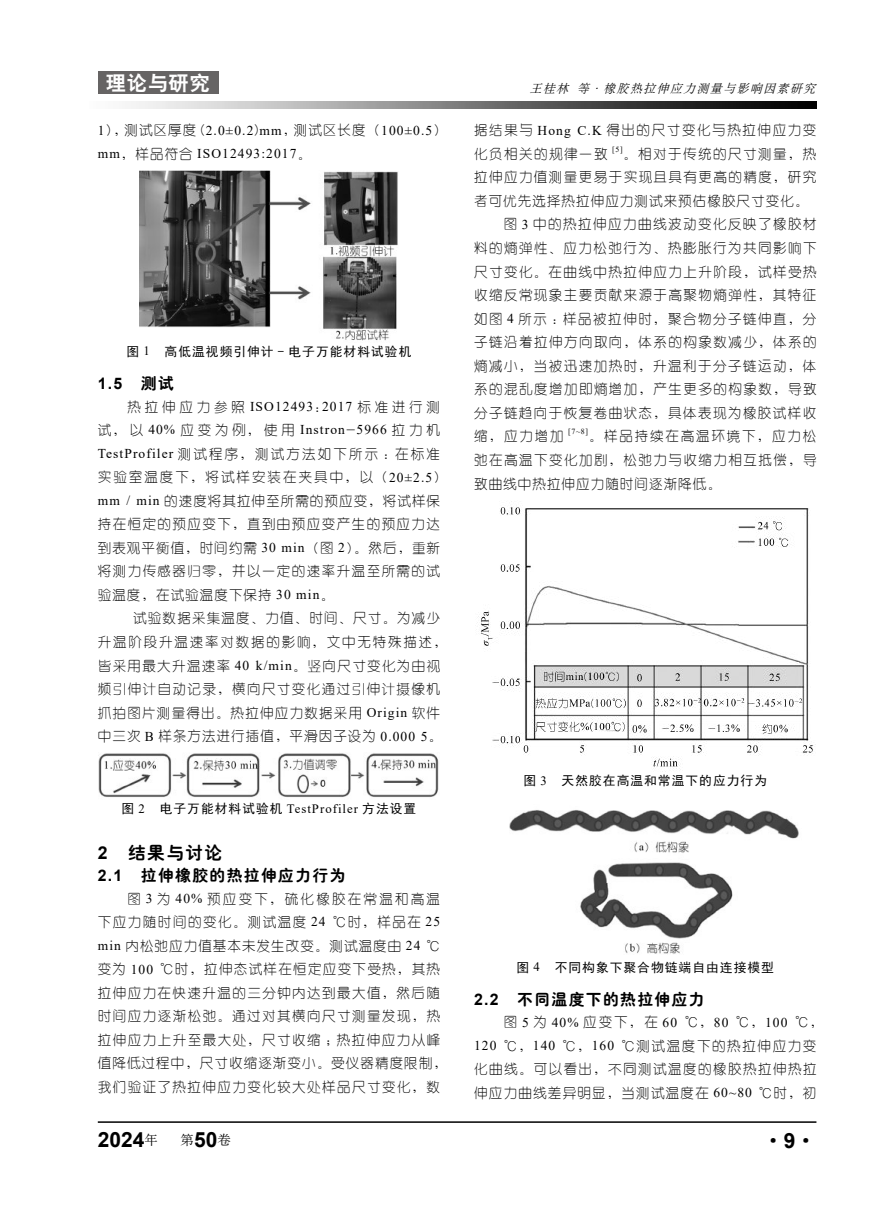
<style>
.page{position:relative;width:893px;height:1212px;background:#fff}
.page>*{position:absolute;margin:0;border:0;box-sizing:border-box;transform-origin:0 0}
.t1{font:700 21px "Arial";color:#000}
.t2{font:21px "Sim Sun";color:#000}
.t3{font:20.25px "H Yb 2 gj";letter-spacing:.03em;color:#fff}
.t4{font:17.7px "H Ye 4 gj";letter-spacing:.08em;color:#000}
.t5{font:15.9px "H Ye 4 gj";letter-spacing:.08em;color:#000}
.t6{font:700 15.9px "Arial";color:#000}
.t7{font:13.5px/23.5px "Hye 1 gj";letter-spacing:.11em;color:#000}
.t8{font:13.5px/23.5px "Times New Roman";letter-spacing:.08em;color:#000}
.t9{font:13.5px "Hye 1 gj";letter-spacing:.08em;color:#000}
.t10{font:13.5px "Hye 1 gj";letter-spacing:.135em;color:#000}
.t11{font:13.5px "H Ya 6 gj";color:#000}
.t12{font:12.75px "Sim Hei";letter-spacing:.08em;color:#000}
.t13{font:italic 12px "H Ya 6 gj";color:#000}
.s1{font-family:"Hye 1 gj"}
.s2{font-family:"Times New Roman"}
.s3{font-family:"H Ye 4 gj";font-weight:400}
.s4{font-family:"Arial";font-weight:700}
.s5{font-family:"Arial";font-weight:700;font-size:21px}
</style>
<div class="page">
<hr style="left:98px;top:1121px;width:718px;height:2px;background:#000">
<img style="left:131px;top:102px;width:685px;height:6px">
<div style="left:98px;top:72px;width:120px;height:22px;background:#666464"></div>
<img style="left:139px;top:170px;width:259px;height:171px">
<img style="left:99px;top:753px;width:340px;height:44px">
<img style="left:477px;top:501px;width:337px;height:269px">
<img style="left:509px;top:810px;width:290px;height:144px">
<h2 class="t3" style="left:106px;top:73px;width:105px">理论与研究</h2>
<p class="t8" style="left:98px;top:118px;width:351px">1<span class="s1">），测试区厚度 (</span>2.0±0.2<span class="s1">)</span>mm<span class="s1">，测试区长度（</span>100±0.5<span class="s1">）</span>mm<span class="s1">，样品符合</span> ISO12493:2017<span class="s1">。</span></p>
<p class="t12" style="left:126px;top:345px;width:286px">图 <span class="s2">1</span>　高低温视频引伸计 - 电子万能材料试验机</p>
<p class="t6" style="left:98px;top:372px;width:78px">1.5<span class="s3">　测试</span></p>
<p class="t7" style="left:98px;top:395px;width:351px;text-indent:30px">热拉伸应力参照 <span class="s2">ISO12493</span>:<span class="s2">2017</span> 标准进行测试，以 <span class="s2">40%</span> 应变为例，使用 <span class="s2">Instron</span>-<span class="s2">5966</span> 拉力机<br><span class="s2">TestProfiler</span> 测试程序，测试方法如下所示：在标准实验室温度下，将试样安装在夹具中，以（<span class="s2">20±2.5</span>）<span class="s2">mm / min</span> 的速度将其拉伸至所需的预应变，将试样保持在恒定的预应变下，直到由预应变产生的预应力达到表观平衡值，时间约需 <span class="s2">30 min</span>（图 <span class="s2">2</span>）。然后，重新将测力传感器归零，并以一定的速率升温至所需的试验温度，在试验温度下保持 <span class="s2">30 min</span>。</p>
<p class="t7" style="left:98px;top:607px;width:351px;text-indent:35px">试验数据采集温度、力值、时间、尺寸。为减少升温阶段升温速率对数据的影响，文中无特殊描述，皆采用最大升温速率 <span class="s2">40 k/min</span>。竖向尺寸变化为由视频引伸计自动记录，横向尺寸变化通过引伸计摄像机抓拍图片测量得出。热拉伸应力数据采用 <span class="s2">Origin</span> 软件中三次 <span class="s2">B</span> 样条方法进行插值，平滑因子设为 <span class="s2">0.000 5</span>。</p>
<p class="t12" style="left:122px;top:802px;width:296px">图 <span class="s2">2</span>　电子万能材料试验机 <span class="s2">TestProfiler</span> 方法设置</p>
<h3 class="t4" style="left:98px;top:843px;width:126px"><span class="s4">2</span>　结果与讨论</h3>
<p class="t5" style="left:98px;top:867px;width:249px"><span class="s4">2.1</span>　拉伸橡胶的热拉伸应力行为</p>
<p class="t7" style="left:98px;top:887px;width:351px;text-indent:30px">图 <span class="s2">3</span> 为 <span class="s2">40%</span> 预应变下，硫化橡胶在常温和高温下应力随时间的变化。测试温度 <span class="s2">24</span> ℃时，样品在 <span class="s2">25 min</span> 内松弛应力值基本未发生改变。测试温度由 <span class="s2">24</span> ℃变为 <span class="s2">100</span> ℃时，拉伸态试样在恒定应变下受热，其热拉伸应力在快速升温的三分钟内达到最大值，然后随时间应力逐渐松弛。通过对其横向尺寸测量发现，热拉伸应力上升至最大处，尺寸收缩；热拉伸应力从峰值降低过程中，尺寸收缩逐渐变小。受仪器精度限制，我们验证了热拉伸应力变化较大处样品尺寸变化，数</p>
<p class="t13" style="left:530px;top:83px;width:290px">王桂林 等·橡胶热拉伸应力测量与影响因素研究</p>
<p class="t7" style="left:474px;top:118px;width:344px">据结果与 <span class="s2">Hong C.K</span> 得出的尺寸变化与热拉伸应力变</p>
<p class="t7" style="left:474px;top:142px;width:344px">化负相关的规律一致 <sup>[5]</sup>。相对于传统的尺寸测量，热</p>
<p class="t7" style="left:474px;top:165px;width:344px">拉伸应力值测量更易于实现且具有更高的精度，研究</p>
<p class="t9" style="left:474px;top:194px;width:336px">者可优先选择热拉伸应力测试来预估橡胶尺寸变化。</p>
<p class="t7" style="left:504px;top:213px;width:314px">图 <span class="s2">3</span> 中的热拉伸应力曲线波动变化反映了橡胶材</p>
<p class="t7" style="left:474px;top:236px;width:344px">料的熵弹性、应力松弛行为、热膨胀行为共同影响下</p>
<p class="t7" style="left:474px;top:260px;width:344px">尺寸变化。在曲线中热拉伸应力上升阶段，试样受热</p>
<p class="t7" style="left:474px;top:283px;width:344px">收缩反常现象主要贡献来源于高聚物熵弹性，其特征</p>
<p class="t7" style="left:474px;top:307px;width:344px">如图 <span class="s2">4</span> 所示：样品被拉伸时，聚合物分子链伸直，分</p>
<p class="t7" style="left:474px;top:330px;width:344px">子链沿着拉伸方向取向，体系的构象数减少，体系的</p>
<p class="t7" style="left:474px;top:354px;width:344px">熵减小，当被迅速加热时，升温利于分子链运动，体</p>
<p class="t7" style="left:474px;top:377px;width:344px">系的混乱度增加即熵增加，产生更多的构象数，导致</p>
<p class="t7" style="left:474px;top:401px;width:344px">分子链趋向于恢复卷曲状态，具体表现为橡胶试样收</p>
<p class="t10" style="left:474px;top:430px;width:344px">缩，应力增加 <sup>[7~8]</sup>。样品持续在高温环境下，应力松</p>
<p class="t7" style="left:474px;top:448px;width:344px">弛在高温下变化加剧，松弛力与收缩力相互抵偿，导</p>
<p class="t9" style="left:474px;top:477px;width:248px">致曲线中热拉伸应力随时间逐渐降低。</p>
<p class="t12" style="left:523px;top:774px;width:245px">图 <span class="s2">3</span>　天然胶在高温和常温下的应力行为</p>
<p class="t12" style="left:517px;top:961px;width:259px">图 <span class="s2">4</span>　不同构象下聚合物链端自由连接模型</p>
<p class="t5" style="left:474px;top:991px;width:232px"><span class="s4">2.2</span>　不同温度下的热拉伸应力</p>
<p class="t7" style="left:474px;top:1010px;width:351px;text-indent:30px">图 <span class="s2">5</span> 为 <span class="s2">40%</span> 应变下，在 <span class="s2">60</span> ℃，<span class="s2">80</span> ℃，<span class="s2">100</span> ℃，<br><span class="s2">120</span> ℃，<span class="s2">140</span> ℃，<span class="s2">160</span> ℃测试温度下的热拉伸应力变化曲线。可以看出，不同测试温度的橡胶热拉伸热拉伸应力曲线差异明显，当测试温度在 <span class="s2">60~80</span> ℃时，初</p>
<h1 class="t1" style="left:98px;top:1125px;width:62px">2024<sup>年</sup></h1>
<p class="t11" style="left:181px;top:1133px;width:52px">第<span class="s5">50</span>卷</p>
<h1 class="t2" style="left:763px;top:1130px;width:55px">·<span class="s4">9</span>·</h1>
</div>
